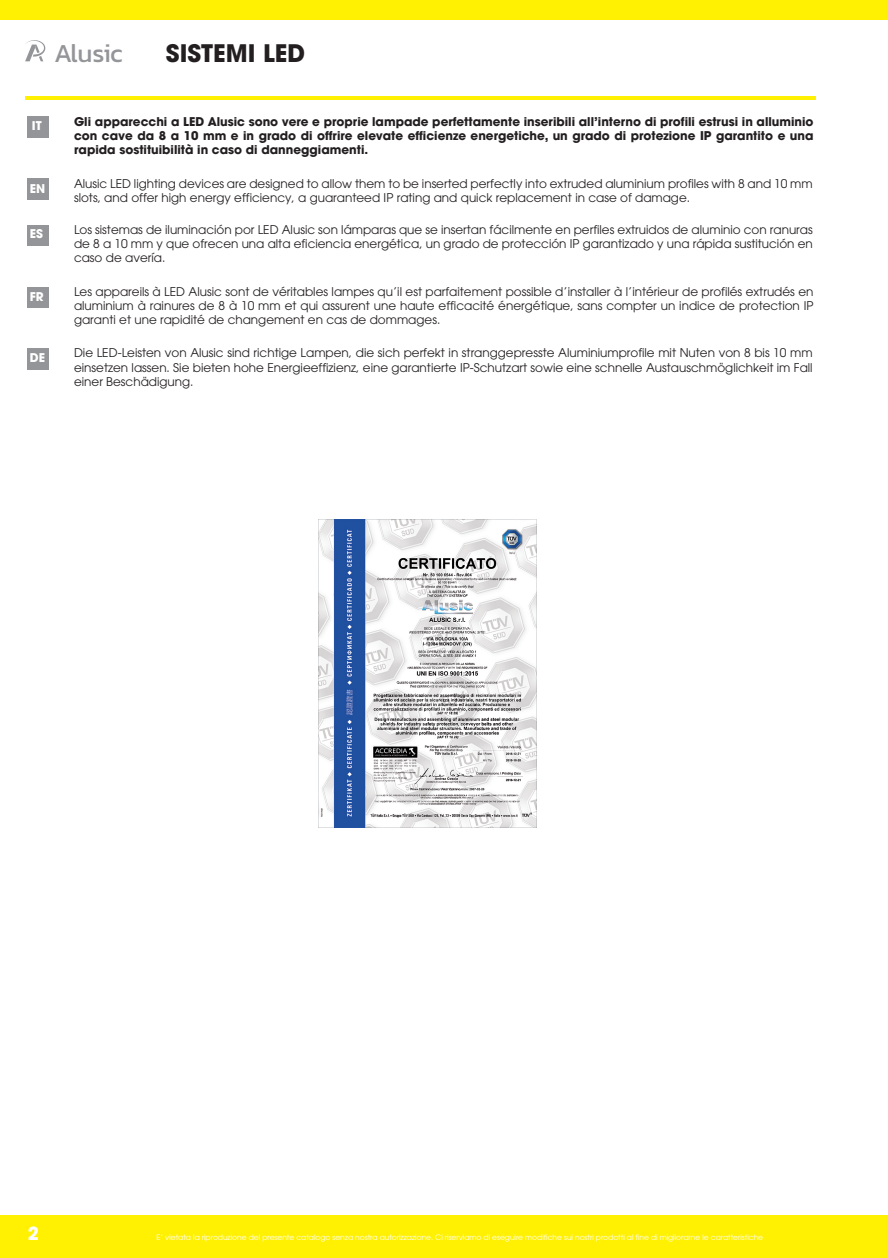
<style>
.page{position:relative;width:888px;height:1258px;background:#fff}
.page>*{position:absolute;margin:0;border:0;box-sizing:border-box;transform-origin:0 0}
.t1{font:26.4px "Kanit";letter-spacing:-.035em;color:#939598}
.t2{font:700 24px "Avant Garde";color:#231f20}
.t3{font:700 18px "Avant Garde";color:#fff}
.t4{font:12px/14.4px "Avant Garde";color:#231f20;text-align:justify}
.t5{font:700 12px/14.4px "Avant Garde";color:#231f20;text-align:justify}
.t6{font:700 12px "Avant Garde";color:#fff}
.t7{font:7.5px "Avant Garde";color:#fff}
</style>
<div class="page">
<img style="left:318px;top:519px;width:219px;height:308px">
<svg style="left:25px;top:40px;width:20px;height:21px"></svg>
<div style="left:27px;top:116px;width:21px;height:21px;background:#939598"></div>
<div style="left:27px;top:179px;width:21px;height:21px;background:#939598"></div>
<div style="left:27px;top:225px;width:21px;height:21px;background:#939598"></div>
<div style="left:27px;top:287px;width:21px;height:21px;background:#939598"></div>
<div style="left:27px;top:348px;width:21px;height:21px;background:#939598"></div>
<div style="left:0;top:1215px;width:888px;height:43px;background:#fff101"></div>
<hr style="left:25px;top:96px;width:791px;height:3px;background:#fff101">
<div style="left:0;top:0;width:888px;height:19px;background:#fff101"></div>
<h1 class="t1" style="left:54px;top:34px;width:70px">Alusic</h1>
<h2 class="t2" style="left:166px;top:37px;width:141px">SISTEMI LED</h2>
<p class="t6" style="left:32px;top:118px;width:11px">IT</p>
<p class="t5" style="left:74px;top:114px;width:741px">Gli apparecchi a LED Alusic sono vere e proprie lampade perfettamente inseribili all’interno di profili estrusi in alluminio con cave da 8 a 10 mm e in grado di offrire elevate efficienze energetiche, un grado di protezione IP garantito e una rapida sostituibilità in caso di danneggiamenti.</p>
<p class="t6" style="left:30px;top:181px;width:17px">EN</p>
<p class="t6" style="left:30px;top:226px;width:15px">ES</p>
<p class="t4" style="left:74px;top:176px;width:740px">Alusic LED lighting devices are designed to allow them to be inserted perfectly into extruded aluminium profiles with 8 and 10 mm slots, and offer high energy efficiency, a guaranteed IP rating and quick replacement in case of damage.</p>
<p class="t4" style="left:74px;top:222px;width:740px">Los sistemas de iluminación por LED Alusic son lámparas que se insertan fácilmente en perfiles extruidos de aluminio con ranuras de 8 a 10 mm y que ofrecen una alta eficiencia energética, un grado de protección IP garantizado y una rápida sustitución en caso de avería.</p>
<p class="t6" style="left:30px;top:288px;width:15px">FR</p>
<p class="t4" style="left:74px;top:284px;width:741px">Les appareils à LED Alusic sont de véritables lampes qu’il est parfaitement possible d’installer à l’intérieur de profilés extrudés en aluminium à rainures de 8 à 10 mm et qui assurent une haute efficacité énergétique, sans compter un indice de protection IP garanti et une rapidité de changement en cas de dommages.</p>
<p class="t6" style="left:30px;top:350px;width:17px">DE</p>
<p class="t4" style="left:74px;top:346px;width:740px">Die LED-Leisten von Alusic sind richtige Lampen, die sich perfekt in stranggepresste Aluminiumprofile mit Nuten von 8 bis 10 mm einsetzen lassen. Sie bieten hohe Energieeffizienz, eine garantierte IP-Schutzart sowie eine schnelle Austauschmöglichkeit im Fall einer Beschädigung.</p>
<h3 class="t3" style="left:28px;top:1222px;width:13px">2</h3>
<p class="t7" style="left:156px;top:1233px;width:608px">E’ vietata la riproduzione del presente catalogo senza nostra autorizzazione. Ci riserviamo di eseguire modifiche sui nostri prodotti al fine di migliorarne le caratteristiche</p>
</div>
